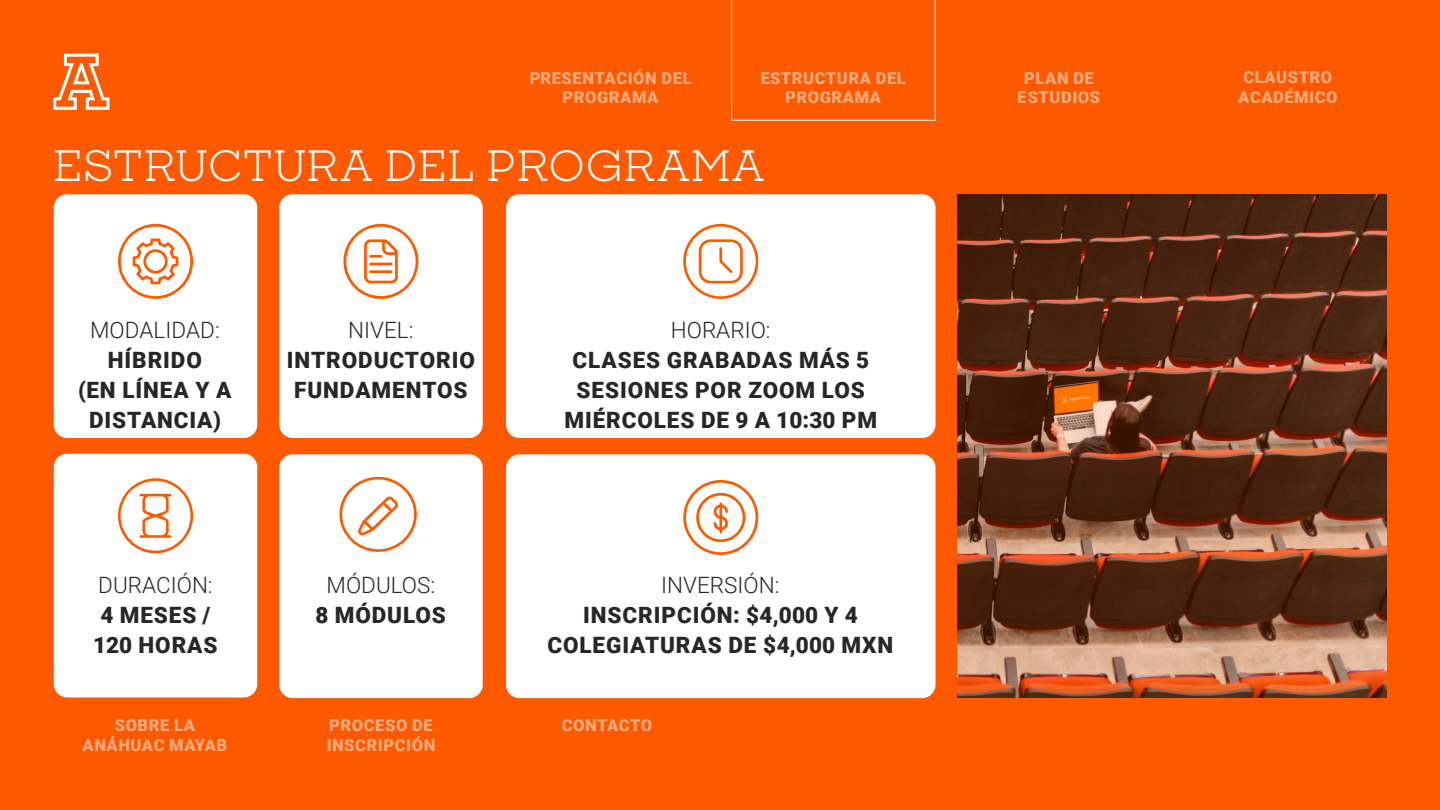
<style>
.page{position:relative;width:1440px;height:810px;background:#ff5900}
.page>*{position:absolute;margin:0;border:0;box-sizing:border-box;transform-origin:0 0}
.t1{font:42px "Sharp Slab";letter-spacing:-.01em;color:#fff}
.t2{font:900 22.5px/30px "Roboto";letter-spacing:.04em;color:#292626;text-align:center}
.t3{font:300 22.5px "Roboto";color:#292626}
.t4{font:900 16.5px/19.8px "Roboto";letter-spacing:.035em;color:#fff;text-align:center}
</style>
<div class="page">
<svg style="left:53px;top:54px;width:57px;height:56px"></svg>
<svg style="left:731px;top:0;width:205px;height:121px"></svg>
<div style="left:54px;top:194px;width:203px;height:244px;background:#fff;border-radius:14px"></div>
<div style="left:54px;top:454px;width:203px;height:243px;background:#fff;border-radius:14px"></div>
<div style="left:506px;top:194px;width:430px;height:244px;background:#fff;border-radius:14px"></div>
<div style="left:279px;top:454px;width:204px;height:244px;background:#fff;border-radius:14px"></div>
<div style="left:279px;top:194px;width:204px;height:244px;background:#fff;border-radius:14px"></div>
<div style="left:506px;top:454px;width:430px;height:244px;background:#fff;border-radius:14px"></div>
<svg style="left:339px;top:477px;width:78px;height:75px"></svg>
<svg style="left:683px;top:224px;width:75px;height:75px"></svg>
<svg style="left:118px;top:478px;width:75px;height:75px"></svg>
<svg style="left:683px;top:480px;width:75px;height:75px"></svg>
<svg style="left:118px;top:224px;width:75px;height:75px"></svg>
<svg style="left:343px;top:224px;width:76px;height:75px"></svg>
<img style="left:957px;top:194px;width:430px;height:503px">
<p class="t4" style="left:529px;top:67px;width:164px">PRESENTACIÓN DEL<br>PROGRAMA</p>
<p class="t4" style="left:760px;top:67px;width:147px">ESTRUCTURA DEL<br>PROGRAMA</p>
<p class="t4" style="left:1018px;top:67px;width:84px">PLAN DE<br>ESTUDIOS</p>
<p class="t4" style="left:1238px;top:66px;width:101px">CLAUSTRO<br>ACADÉMICO</p>
<h1 class="t1" style="left:53px;top:136px;width:714px">ESTRUCTURA DEL PROGRAMA</h1>
<p class="t3" style="left:90px;top:314px;width:131px">MODALIDAD:</p>
<p class="t2" style="left:78px;top:344px;width:155px">HÍBRIDO<br>(EN LÍNEA Y A<br>DISTANCIA)</p>
<p class="t3" style="left:98px;top:569px;width:116px">DURACIÓN:</p>
<p class="t2" style="left:93px;top:599px;width:126px">4 MESES /<br>120 HORAS</p>
<p class="t3" style="left:348px;top:314px;width:67px">NIVEL:</p>
<p class="t2" style="left:287px;top:344px;width:190px">INTRODUCTORIO<br>FUNDAMENTOS</p>
<p class="t3" style="left:327px;top:569px;width:110px">MÓDULOS:</p>
<p class="t2" style="left:315px;top:599px;width:132px">8 MÓDULOS</p>
<p class="t3" style="left:671px;top:314px;width:101px">HORARIO:</p>
<p class="t2" style="left:564px;top:344px;width:314px">CLASES GRABADAS MÁS 5<br>SESIONES POR ZOOM LOS<br>MIÉRCOLES DE 9 A 10:30 PM</p>
<p class="t3" style="left:661px;top:569px;width:120px">INVERSIÓN:</p>
<p class="t2" style="left:547px;top:599px;width:347px">INSCRIPCIÓN: $4,000 Y 4<br>COLEGIATURAS DE $4,000 MXN</p>
<p class="t4" style="left:83px;top:715px;width:146px">SOBRE LA<br>ANÁHUAC MAYAB</p>
<p class="t4" style="left:327px;top:715px;width:110px;text-align:left">PROCESO DE<br>INSCRIPCIÓN</p>
<p class="t4" style="left:562px;top:715px;width:92px">CONTACTO</p>
</div>
